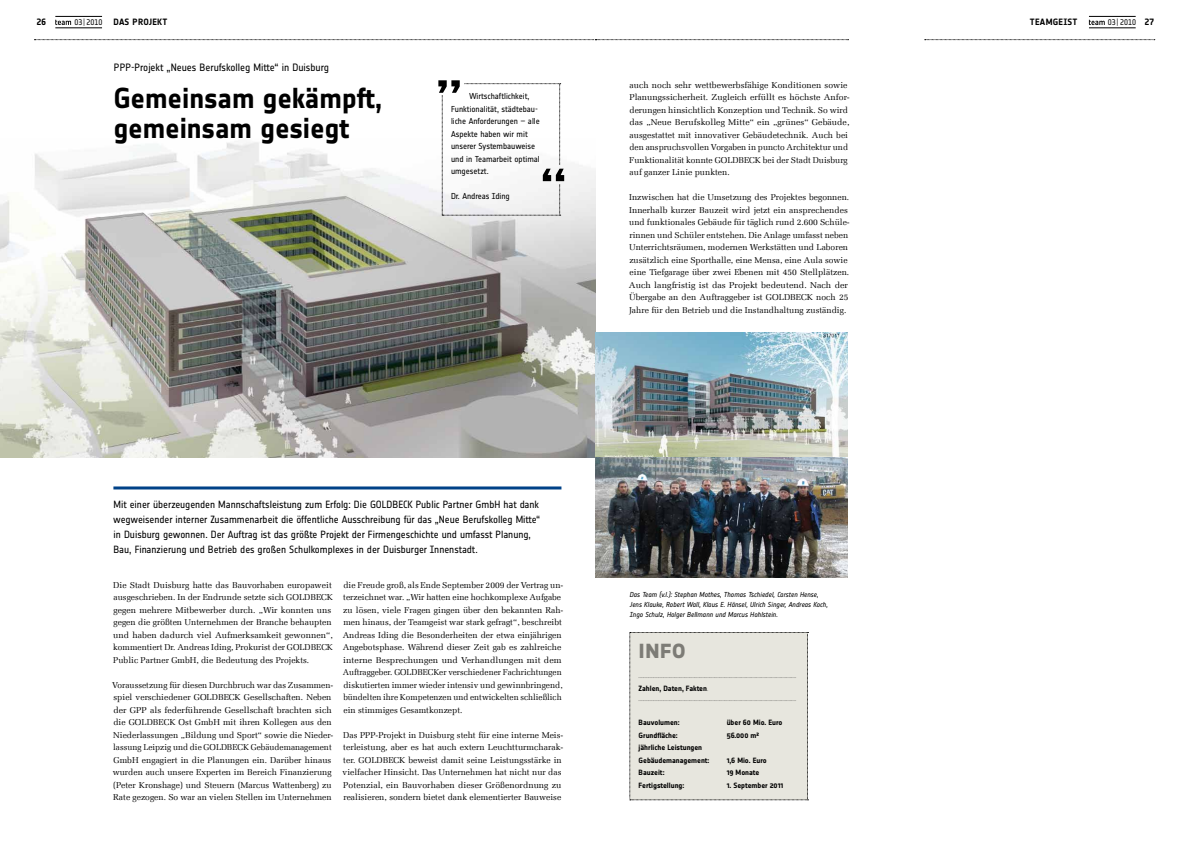
<style>
.page{position:relative;width:1191px;height:842px;background:#fff}
.page>*{position:absolute;margin:0;border:0;box-sizing:border-box;transform-origin:0 0}
.t1{font:28.4px/30px "Notes Bold Tf";letter-spacing:-.005em;color:#000}
.t2{font:25px "Notes Bold Caps";color:#7d7c76}
.t3{font:10.5px "Notes";letter-spacing:-.005em;color:#000}
.t4{font:10.3px/15px "Notes";letter-spacing:-.005em;color:#000}
.t5{font:9px "Notes Bold Tf";letter-spacing:.03em;color:#000}
.t6{font:8.5px/12.5px "Melior Com";color:#000}
.t7{font:8.5px/12.5px "Notes";letter-spacing:-.005em;color:#000}
.t8{font:8px "Notes Regular Tf";color:#000}
.t9{font:700 7.5px/12.5px "Notes";letter-spacing:-.005em;color:#000}
.t10{font:italic 7.1px/10px "Notes";letter-spacing:-.005em;color:#000}
.t11{font:4.5px "Melior Com";color:#000}
.s1{font-family:"Notes Regular Tf";font-size:8px}
.s2{font-family:"Notes Bold Tf";font-size:9px}
.s3{font-family:"Melior Com";font-weight:400;font-size:4.5px}
</style>
<div class="page">
<img style="left:0;top:142px;width:595px;height:315px">
<img style="left:595px;top:333px;width:253px;height:244px">
<svg style="left:438px;top:80px;width:126px;height:136px"></svg>
<div style="left:629px;top:632px;width:179px;height:168px;background:#e7e6de"></div>
<hr style="left:113px;top:486px;width:448px;height:3px;background:#004288">
<hr style="left:55px;top:16px;width:47px;height:1px;background:#000">
<hr style="left:55px;top:28px;width:47px;height:1px;background:#000">
<svg style="left:55px;top:20px;width:16px;height:5px"></svg>
<hr style="left:1089px;top:16px;width:46px;height:1px;background:#000">
<hr style="left:1089px;top:28px;width:46px;height:1px;background:#000">
<svg style="left:1089px;top:20px;width:15px;height:5px"></svg>
<svg style="left:924px;top:39px;width:230px;height:1px"></svg>
<svg style="left:34px;top:39px;width:814px;height:1px"></svg>
<p class="t5" style="left:37px;top:17px;width:11px">26</p>
<p class="t5" style="left:74px;top:17px;width:95px"><span class="s1">03 | 2010</span> DAS PROJEKT</p>
<p class="t5" style="left:1030px;top:17px;width:47px">Teamgeist</p>
<p class="t8" style="left:1108px;top:18px;width:48px">03 | 2010 <span class="s2">27</span></p>
<p class="t3" style="left:114px;top:61px;width:217px">PPP-Projekt „Neues Berufskolleg Mitte“ in Duisburg</p>
<h1 class="t1" style="left:113px;top:83px;width:270px">Gemeinsam gekämpft, gemeinsam gesiegt</h1>
<p class="t7" style="left:451px;top:90px;width:90px;text-indent:18px">Wirtschaftlichkeit,<br>Funktionalität, städtebau&shy;liche Anforderungen – alle<br>Aspekte haben wir mit unserer Systembauweise und in Teamarbeit optimal umgesetzt.</p>
<p class="t7" style="left:451px;top:190px;width:60px">Dr. Andreas Iding</p>
<p class="t6" style="left:629px;top:78px;width:222px">auch noch sehr wettbewerbsfähige Konditionen sowie Planungssicherheit. Zugleich erfüllt es höchste Anfor&shy;derungen hinsichtlich Konzeption und Technik. So wird das „Neue Berufskolleg Mitte“ ein „grünes“ Gebäude, ausgestattet mit innovativer Gebäudetechnik. Auch bei den anspruchsvollen Vorgaben in puncto Architektur und Funktionalität konnte GOLDBECK bei der Stadt Duisburg auf ganzer Linie punkten.</p>
<p class="t6" style="left:629px;top:191px;width:222px">Inzwischen hat die Umsetzung des Projektes begonnen.<br>Innerhalb kurzer Bauzeit wird jetzt ein ansprechendes und funktionales Gebäude für täglich rund 2.600 Schüle&shy;rinnen und Schüler entstehen. Die Anlage umfasst neben Unterrichtsräumen, modernen Werkstätten und Laboren zusätzlich eine Sporthalle, eine Mensa, eine Aula sowie eine Tiefgarage über zwei Ebenen mit 450 Stellplätzen.<br>Auch langfristig ist das Projekt bedeutend. Nach der Übergabe an den Auftraggeber ist GOLDBECK noch 25<br>Jahre für den Betrieb und die Instandhaltung zuständig.</p>
<p class="t4" style="left:113px;top:497px;width:428px">Mit einer überzeugenden Mannschaftsleistung zum Erfolg: Die GOLDBECK Public Partner GmbH hat dank wegweisender interner Zusammenarbeit die öffentliche Ausschreibung für das „Neue Berufskolleg Mitte“ in Duisburg gewonnen. Der Auftrag ist das größte Projekt der Firmengeschichte und umfasst Planung, Bau, Finanzierung und Betrieb des großen Schulkomplexes in der Duisburger Innenstadt.</p>
<p class="t6" style="left:113px;top:578px;width:221px">Die Stadt Duisburg hatte das Bauvorhaben europaweit ausgeschrieben. In der Endrunde setzte sich GOLDBECK gegen mehrere Mitbewerber durch. „Wir konnten uns gegen die größten Unternehmen der Branche behaupten und haben dadurch viel Aufmerksamkeit gewonnen“, kommentiert Dr. Andreas Iding, Prokurist der GOLDBECK Public Partner GmbH, die Bedeutung des Projekts.</p>
<p class="t6" style="left:112px;top:678px;width:223px">Voraussetzung für diesen Durchbruch war das Zusammen&shy;spiel verschiedener GOLDBECK Gesellschaften. Neben der GPP als federführende Gesellschaft brachten sich die GOLDBECK Ost GmbH mit ihren Kollegen aus den Niederlassungen „Bildung und Sport“ sowie die Nieder&shy;lassung Leipzig und die GOLDBECK Gebäudemanagement GmbH engagiert in die Planungen ein. Darüber hinaus wurden auch unsere Experten im Bereich Finanzierung (Peter Kronshage) und Steuern (Marcus Wattenberg) zu Rate gezogen. So war an vielen Stellen im Unternehmen</p>
<p class="t6" style="left:343px;top:578px;width:222px">die Freude groß, als Ende September 2009 der Vertrag un&shy;terzeichnet war. „Wir hatten eine hochkomplexe Aufgabe zu lösen, viele Fragen gingen über den bekannten Rah&shy;men hinaus, der Teamgeist war stark gefragt“, beschreibt Andreas Iding die Besonderheiten der etwa einjährigen Angebotsphase. Während dieser Zeit gab es zahlreiche interne Besprechungen und Verhandlungen mit dem Auftraggeber. GOLDBECKer verschiedener Fachrichtungen diskutierten immer wieder intensiv und gewinnbringend, bündelten ihre Kompetenzen und entwickelten schließlich ein stimmiges Gesamtkonzept.</p>
<p class="t6" style="left:343px;top:728px;width:222px">Das PPP-Projekt in Duisburg steht für eine interne Meis&shy;terleistung, aber es hat auch extern Leuchtturmcharak&shy;ter. GOLDBECK beweist damit seine Leistungsstärke in vielfacher Hinsicht. Das Unternehmen hat nicht nur das Potenzial, ein Bauvorhaben dieser Größenordnung zu realisieren, sondern bietet dank elementierter Bauweise</p>
<p class="t10" style="left:629px;top:590px;width:200px">Das Team (v.l.): Stephan Mothes, Thomas Tschiedel, Carsten Hense,<br>Jens Klauke, Robert Wall, Klaus E. Hänsel, Ulrich Singer, Andreas Koch,<br>Ingo Schulz, Holger Bellmann und Marcus Hohlstein.</p>
<h2 class="t2" style="left:638px;top:636px;width:49px">info</h2>
<p class="t11" style="left:638px;top:674px;width:159px">..............................................................................................................................</p>
<p class="t9" style="left:638px;top:682px;width:71px">Zahlen, Daten, Fakten<span class="s3">.</span></p>
<p class="t11" style="left:638px;top:697px;width:159px">..............................................................................................................................</p>
<p class="t9" style="left:638px;top:716px;width:43px">Bauvolumen:</p>
<p class="t9" style="left:726px;top:716px;width:57px">über 60 Mio. Euro</p>
<p class="t9" style="left:638px;top:729px;width:41px">Grundfläche:</p>
<p class="t9" style="left:726px;top:729px;width:34px">56.000 m²</p>
<p class="t9" style="left:638px;top:741px;width:72px">jährliche Leistungen<br>Gebäudemanagement:</p>
<p class="t9" style="left:726px;top:754px;width:42px">1,6 Mio. Euro</p>
<p class="t9" style="left:638px;top:766px;width:27px">Bauzeit:</p>
<p class="t9" style="left:726px;top:766px;width:34px">19 Monate</p>
<p class="t9" style="left:638px;top:779px;width:47px">Fertigstellung:</p>
<p class="t9" style="left:726px;top:779px;width:58px">1. September 2011</p>
</div>
